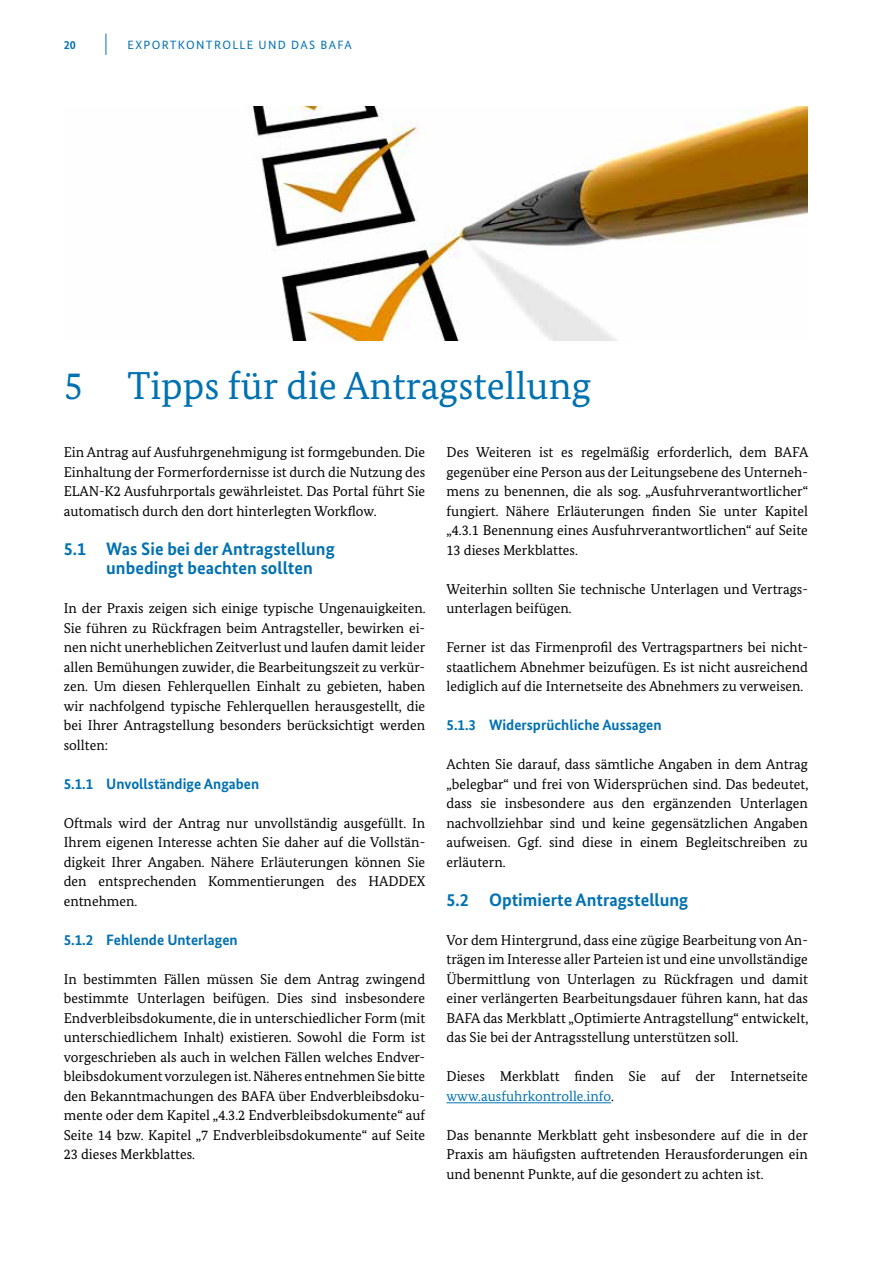
<style>
.page{position:relative;width:893px;height:1263px;background:#fff}
.page>*{position:absolute;margin:0;border:0;box-sizing:border-box;transform-origin:0 0}
.t1{font:39px "Bundes Serif";color:#0071b1}
.t2{font:700 18px/19.5px "Bundes Sans";color:#0071b1}
.t3{font:700 15px "Bundes Sans";color:#0071b1}
.t4{font:14.25px/19.5px "Bundes Serif";color:#000;text-align:justify}
.t5{font:12px "Bundes Sans";letter-spacing:.11em;color:#0071b1}
.t6{font:700 12px "Bundes Sans";color:#0071b1}
.s1{color:#0071b1}
</style>
<div class="page">
<img style="left:252px;top:106px;width:556px;height:234px">
<svg style="left:106px;top:34px;width:1px;height:21px"></svg>
<hr style="left:446px;top:1102px;width:165px;height:1px;background:#0071b1">
<p class="t6" style="left:64px;top:37px;width:13px">20</p>
<p class="t5" style="left:128px;top:37px;width:226px">EXPORTKONTROLLE UND DAS BAFA</p>
<h1 class="t1" style="left:64px;top:362px;width:529px">5 Tipps für die Antragstellung</h1>
<p class="t4" style="left:446px;top:443px;width:363px">Des Weiteren ist es regelmäßig erforderlich, dem BAFA gegenüber eine Person aus der Leitungsebene des Unterneh&shy;mens zu benennen, die als sog. „Ausfuhrverantwortlicher“ fungiert. Nähere Erläuterungen finden Sie unter Kapitel „4.3.1 Benennung eines Ausfuhrverantwortlichen“ auf Seite 13 dieses Merkblattes.</p>
<p class="t4" style="left:446px;top:579px;width:363px">Weiterhin sollten Sie technische Unterlagen und Vertrags&shy;unterlagen beifügen.</p>
<p class="t4" style="left:446px;top:637px;width:363px">Ferner ist das Firmenprofil des Vertragspartners bei nicht&shy;staatlichem Abnehmer beizufügen. Es ist nicht ausreichend lediglich auf die Internetseite des Abnehmers zu verweisen.</p>
<p class="t3" style="left:446px;top:716px;width:217px">5.1.3 Widersprüchliche Aussagen</p>
<p class="t4" style="left:446px;top:755px;width:363px">Achten Sie darauf, dass sämtliche Angaben in dem Antrag „belegbar“ und frei von Widersprüchen sind. Das bedeutet, dass sie insbesondere aus den ergänzenden Unterlagen nachvollziehbar sind und keine gegensätzlichen Angaben aufweisen. Ggf. sind diese in einem Begleitschreiben zu erläutern.</p>
<p class="t2" style="left:446px;top:890px;width:243px">5.2 Optimierte Antragstellung</p>
<p class="t4" style="left:446px;top:930px;width:363px">Vor dem Hintergrund, dass eine zügige Bearbeitung von An&shy;trägen im Interesse aller Parteien ist und eine unvollständige Übermittlung von Unterlagen zu Rückfragen und damit einer verlängerten Bearbeitungsdauer führen kann, hat das BAFA das Merkblatt „Optimierte Antragstellung“ entwickelt, das Sie bei der Antragsstellung unterstützen soll.</p>
<p class="t4" style="left:446px;top:1066px;width:363px">Dieses Merkblatt finden Sie auf der Internetseite <span class="s1">www.ausfuhrkontrolle.info</span>.</p>
<p class="t4" style="left:446px;top:1125px;width:363px">Das benannte Merkblatt geht insbesondere auf die in der Praxis am häufigsten auftretenden Herausforderungen ein und benennt Punkte, auf die gesondert zu achten ist.</p>
<p class="t4" style="left:64px;top:442px;width:363px">Ein Antrag auf Ausfuhrgenehmigung ist formgebunden. Die Einhaltung der Formerfordernisse ist durch die Nutzung des ELAN-K2 Ausfuhrportals gewährleistet. Das Portal führt Sie automatisch durch den dort hinterlegten Workflow.</p>
<p class="t2" style="left:106px;top:539px;width:230px;text-indent:-43px">5.1 Was Sie bei der Antragstellung unbedingt beachten sollten</p>
<p class="t4" style="left:64px;top:599px;width:363px">In der Praxis zeigen sich einige typische Ungenauigkeiten.<br>Sie führen zu Rückfragen beim Antragsteller, bewirken ei&shy;nen nicht unerheblichen Zeitverlust und laufen damit leider allen Bemühungen zuwider, die Bearbeitungszeit zu verkür&shy;zen. Um diesen Fehlerquellen Einhalt zu gebieten, haben wir nachfolgend typische Fehlerquellen herausgestellt, die bei Ihrer Antragstellung besonders berücksichtigt werden sollten:</p>
<p class="t3" style="left:64px;top:775px;width:197px">5.1.1 Unvollständige Angaben</p>
<p class="t4" style="left:64px;top:813px;width:363px">Oftmals wird der Antrag nur unvollständig ausgefüllt. In Ihrem eigenen Interesse achten Sie daher auf die Vollstän&shy;digkeit Ihrer Angaben. Nähere Erläuterungen können Sie den entsprechenden Kommentierungen des HADDEX entnehmen.</p>
<p class="t3" style="left:64px;top:931px;width:175px">5.1.2 Fehlende Unterlagen</p>
<p class="t4" style="left:64px;top:969px;width:363px">In bestimmten Fällen müssen Sie dem Antrag zwingend bestimmte Unterlagen beifügen. Dies sind insbesondere Endverbleibsdokumente, die in unterschiedlicher Form (mit unterschiedlichem Inhalt) existieren. Sowohl die Form ist vorgeschrieben als auch in welchen Fällen welches Endver&shy;bleibsdokument vorzulegen ist. Näheres entnehmen Sie bitte den Bekanntmachungen des BAFA über Endverbleibsdoku&shy;mente oder dem Kapitel „4.3.2 Endverbleibsdokumente“ auf Seite 14 bzw. Kapitel „7 Endverbleibsdokumente“ auf Seite 23 dieses Merkblattes.</p>
</div>
